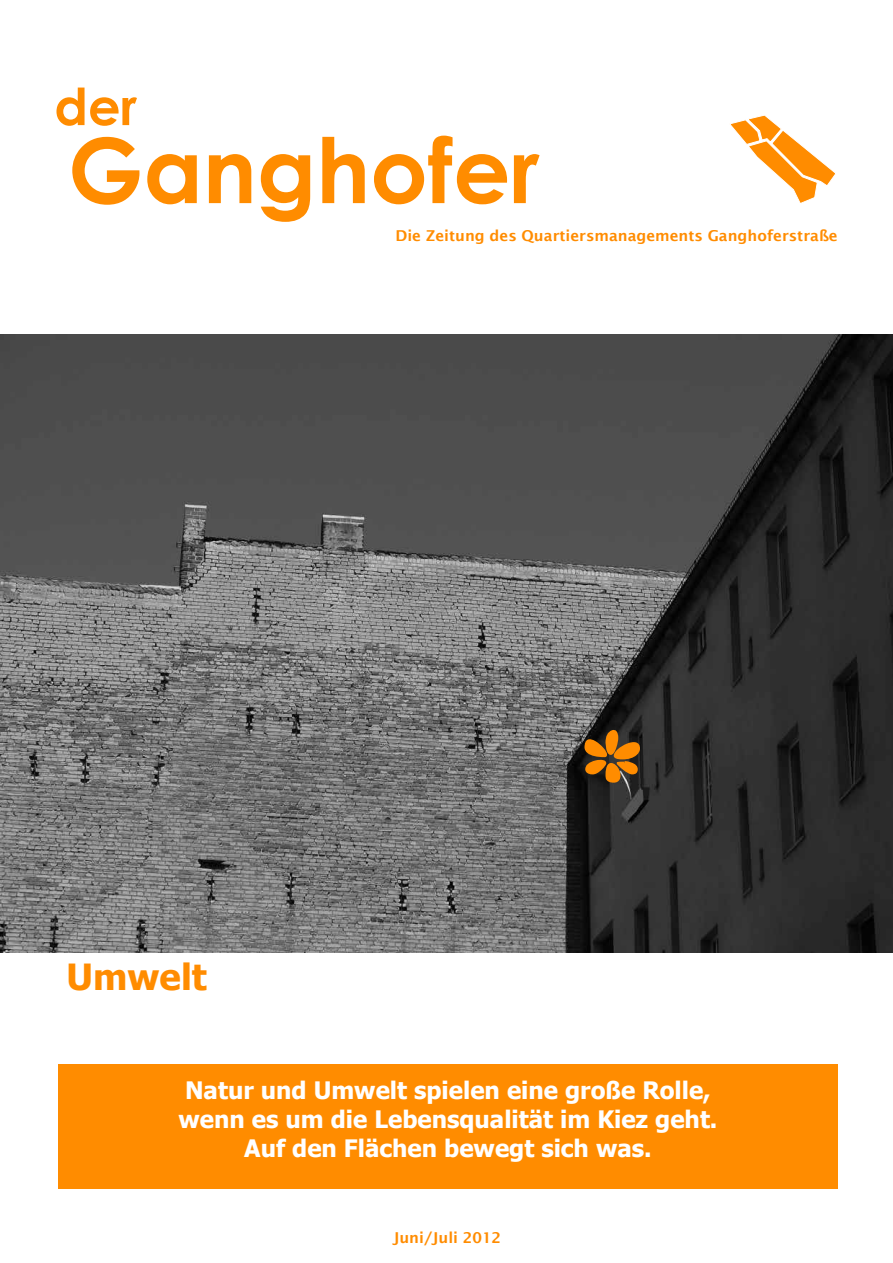
<style>
.page{position:relative;width:893px;height:1263px;background:#fff}
.page>*{position:absolute;margin:0;border:0;box-sizing:border-box;transform-origin:0 0}
.t1{font:700 90px "Century Gothic";color:#ff8c00}
.t2{font:700 51px "Century Gothic";color:#ff8c00}
.t3{font:700 36px "Tahoma";color:#ff8c00}
.t4{font:700 24px/28.8px "Tahoma";color:#fff;text-align:center}
.t5{font:600 15px "Lucida Sans";color:#ff8c00}
</style>
<div class="page">
<img style="left:0;top:335px;width:893px;height:617px">
<svg style="left:584px;top:730px;width:56px;height:53px;background:#915813"></svg>
<div style="left:58px;top:1064px;width:780px;height:125px;background:#ff8c00"></div>
<svg style="left:730px;top:115px;width:106px;height:88px"></svg>
<h2 class="t2" style="left:54px;top:68px;width:84px">der</h2>
<h1 class="t1" style="left:68px;top:102px;width:473px">Ganghofer</h1>
<p class="t5" style="left:395px;top:227px;width:444px">Die Zeitung des Quartiersmanagements Ganghoferstraße</p>
<h3 class="t3" style="left:67px;top:952px;width:142px">Umwelt</h3>
<p class="t4" style="left:178px;top:1074px;width:541px">Natur und Umwelt spielen eine große Rolle, wenn es um die Lebensqualität im Kiez geht.<br>Auf den Flächen bewegt sich was.</p>
<p class="t5" style="left:393px;top:1229px;width:110px">Juni/Juli 2012</p>
</div>
